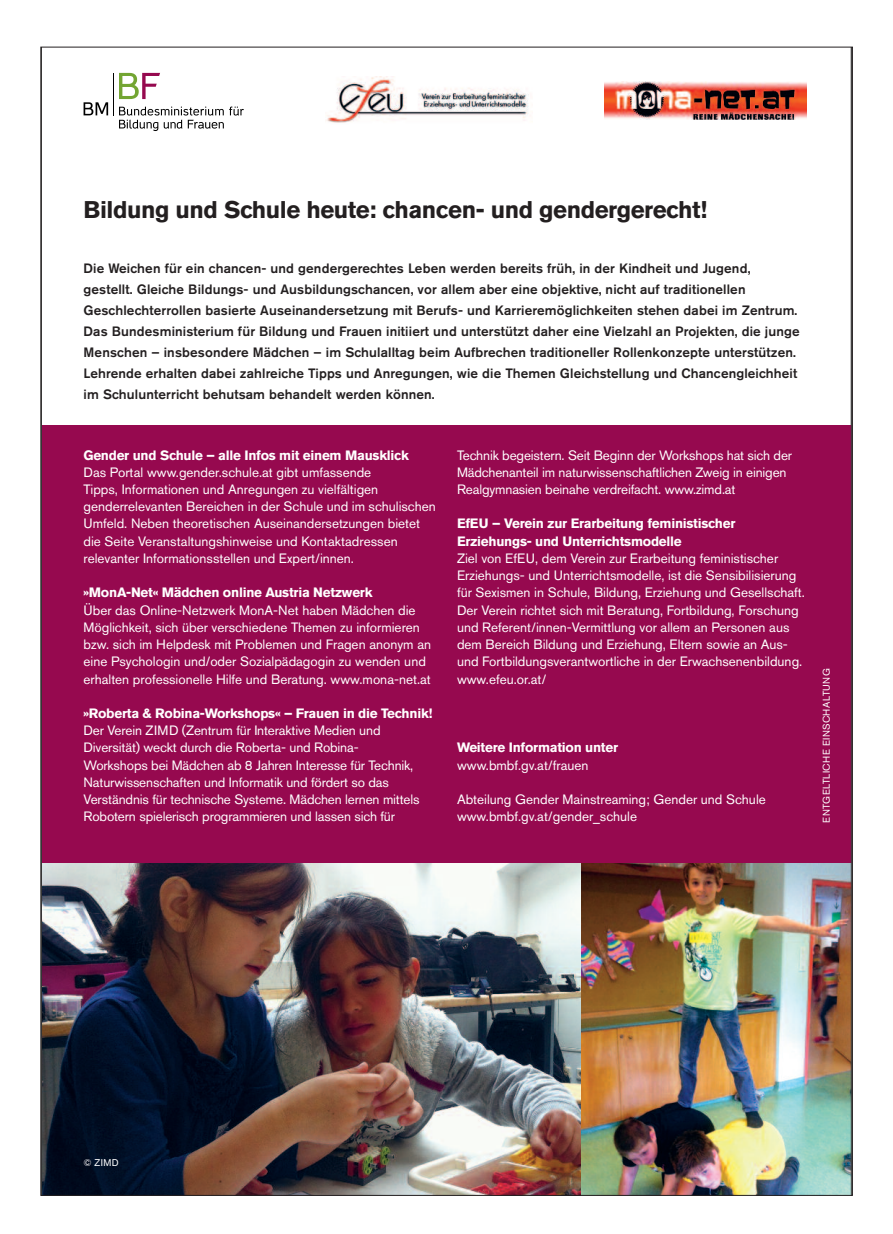
<style>
.page{position:relative;width:893px;height:1234px;background:#fff}
.page>*{position:absolute;margin:0;border:0;box-sizing:border-box;transform-origin:0 0}
.t1{font:700 24px "Akzidenz Grotesk Pro";letter-spacing:-.02em;color:#231f20}
.t2{font:13.5px/17.2px "Akzidenz Grotesk Pro";color:#fff}
.t3{font:500 13.5px/21px "Akzidenz Grotesk Pro";letter-spacing:.01em;color:#231f20}
.t4{font:700 13.5px/17.2px "Akzidenz Grotesk Pro";letter-spacing:-.02em;color:#fff}
.t5{font:9.75px "Akzidenz Grotesk Pro";letter-spacing:.04em;color:#fff}
</style>
<div class="page">
<img style="left:43px;top:49px;width:808px;height:1144px">
<h1 class="t1" style="left:84px;top:200px;width:625px">Bildung und Schule heute: chancen- und gendergerecht!</h1>
<p class="t3" style="left:84px;top:259px;width:718px">Die Weichen für ein chancen- und gendergerechtes Leben werden bereits früh, in der Kindheit und Jugend, gestellt. Gleiche Bildungs- und Ausbildungschancen, vor allem aber eine objektive, nicht auf traditionellen Geschlechterrollen basierte Auseinandersetzung mit Berufs- und Karrieremöglichkeiten stehen dabei im Zentrum.<br>Das Bundesministerium für Bildung und Frauen initiiert und unterstützt daher eine Vielzahl an Projekten, die junge Menschen – insbesondere Mädchen – im Schulalltag beim Aufbrechen traditioneller Rollenkonzepte unterstützen.<br>Lehrende erhalten dabei zahlreiche Tipps und Anregungen, wie die Themen Gleichstellung und Chancengleichheit im Schulunterricht behutsam behandelt werden können.</p>
<p class="t4" style="left:84px;top:447px;width:327px">Gender und Schule – alle Infos mit einem Mausklick</p>
<p class="t2" style="left:84px;top:465px;width:354px">Das Portal www.gender.schule.at gibt umfassende<br>Tipps, Informationen und Anregungen zu vielfältigen genderrelevanten Bereichen in der Schule und im schulischen Umfeld. Neben theoretischen Auseinandersetzungen bietet die Seite Veranstaltungshinweise und Kontaktadressen relevanter Informationsstellen und Expert/innen.</p>
<p class="t4" style="left:84px;top:584px;width:290px">»MonA-Net« Mädchen online Austria Netzwerk</p>
<p class="t2" style="left:84px;top:602px;width:349px">Über das Online-Netzwerk MonA-Net haben Mädchen die Möglichkeit, sich über verschiedene Themen zu informieren bzw. sich im Helpdesk mit Problemen und Fragen anonym an eine Psychologin und/oder Sozialpädagogin zu wenden und erhalten professionelle Hilfe und Beratung. www.mona-net.at</p>
<p class="t4" style="left:84px;top:705px;width:350px">»Roberta &amp; Robina-Workshops« – Frauen in die Technik!</p>
<p class="t2" style="left:84px;top:723px;width:337px">Der Verein ZIMD (Zentrum für Interaktive Medien und Diversität) weckt durch die Roberta- und Robina-Workshops bei Mädchen ab 8 Jahren Interesse für Technik, Naturwissenschaften und Informatik und fördert so das Verständnis für technische Systeme. Mädchen lernen mittels Robotern spielerisch programmieren und lassen sich für</p>
<p class="t2" style="left:457px;top:447px;width:337px">Technik begeistern. Seit Beginn der Workshops hat sich der<br>Mädchenanteil im naturwissenschaftlichen Zweig in einigen<br>Realgymnasien beinahe verdreifacht. www.zimd.at</p>
<p class="t4" style="left:457px;top:516px;width:280px">EfEU – Verein zur Erarbeitung feministischer<br>Erziehungs- und Unterrichtsmodelle</p>
<p class="t2" style="left:457px;top:551px;width:349px">Ziel von EfEU, dem Verein zur Erarbeitung feministischer Erziehungs- und Unterrichtsmodelle, ist die Sensibilisierung für Sexismen in Schule, Bildung, Erziehung und Gesellschaft.<br>Der Verein richtet sich mit Beratung, Fortbildung, Forschung und Referent/innen-Vermittlung vor allem an Personen aus dem Bereich Bildung und Erziehung, Eltern sowie an Aus&shy;und Fortbildungsverantwortliche in der Erwachsenenbildung. www.efeu.or.at/</p>
<p class="t4" style="left:457px;top:739px;width:163px">Weitere Information unter</p>
<p class="t2" style="left:457px;top:757px;width:133px">www.bmbf.gv.at/frauen</p>
<p class="t2" style="left:457px;top:792px;width:310px">Abteilung Gender Mainstreaming; Gender und Schule www.bmbf.gv.at/gender_schule</p>
<p class="t5" style="left:823px;top:822px;width:155px;rotate:-90deg">ENTGELTLICHE EINSCHALTUNG</p>
<p class="t5" style="left:84px;top:1158px;width:37px">© ZIMD</p>
</div>
